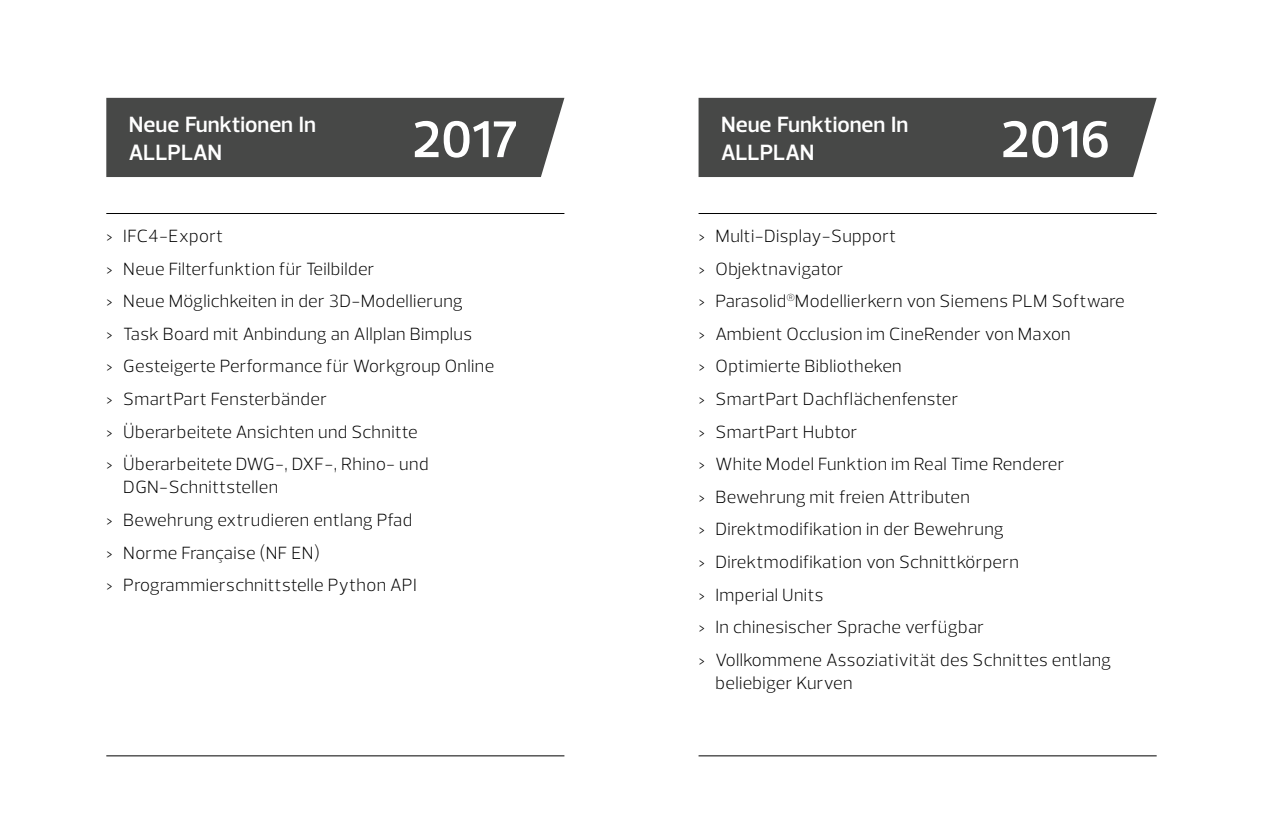
<style>
.page{position:relative;width:1263px;height:838px;background:#fff}
.page>*{position:absolute;margin:0;border:0;box-sizing:border-box;transform-origin:0 0}
.Jahreszahl{font:600 52.5px "Prelo";color:#fff}
.Seitenhead{font:600 22.5px/27.8px "Prelo";color:#fff}
.t1{font:300 18px/23.2px "Prelo";letter-spacing:.02em;color:#000}
</style>
<div class="page">
<div style="left:698px;top:98px;width:459px;height:79px;background:#474847"></div>
<hr style="left:698px;top:213px;width:459px;height:1px;background:#000">
<hr style="left:698px;top:755px;width:459px;height:1px;background:#000">
<div style="left:106px;top:98px;width:458px;height:79px;background:#474847"></div>
<hr style="left:106px;top:213px;width:458px;height:1px;background:#000">
<hr style="left:106px;top:755px;width:458px;height:1px;background:#000">
<p class="Seitenhead" style="left:129px;top:111px;width:189px">Neue Funktionen In<br>ALLPLAN</p>
<p class="Jahreszahl" style="left:412px;top:107px;width:107px">2017</p>
<p class="t1" style="left:106px;top:224px;width:118px">&gt; IFC4-Export</p>
<p class="t1" style="left:106px;top:257px;width:270px">&gt; Neue Filterfunktion für Teilbilder</p>
<p class="t1" style="left:106px;top:289px;width:358px">&gt; Neue Möglichkeiten in der 3D-Modellierung</p>
<p class="t1" style="left:106px;top:322px;width:367px">&gt; Task Board mit Anbindung an Allplan Bimplus</p>
<p class="t1" style="left:106px;top:355px;width:389px">&gt; Gesteigerte Performance für Workgroup Online</p>
<p class="t1" style="left:106px;top:387px;width:222px">&gt; SmartPart Fensterbänder</p>
<p class="t1" style="left:106px;top:420px;width:313px">&gt; Überarbeitete Ansichten und Schnitte</p>
<p class="t1" style="left:123px;top:452px;width:307px;text-indent:-17px">&gt; Überarbeitete DWG-, DXF-, Rhino- und<br>DGN-Schnittstellen</p>
<p class="t1" style="left:106px;top:508px;width:307px">&gt; Bewehrung extrudieren entlang Pfad</p>
<p class="t1" style="left:106px;top:541px;width:215px">&gt; Norme Française (NF EN)</p>
<p class="t1" style="left:106px;top:574px;width:312px">&gt; Programmierschnittstelle Python API</p>
<p class="Seitenhead" style="left:721px;top:111px;width:189px">Neue Funktionen In<br>ALLPLAN</p>
<p class="Jahreszahl" style="left:1001px;top:107px;width:111px">2016</p>
<p class="t1" style="left:698px;top:224px;width:199px">&gt; Multi-Display-Support</p>
<p class="t1" style="left:698px;top:257px;width:147px">&gt; Objektnavigator</p>
<p class="t1" style="left:698px;top:289px;width:428px">&gt; Parasolid<sup>®</sup>Modellierkern von Siemens PLM Software</p>
<p class="t1" style="left:698px;top:322px;width:374px">&gt; Ambient Occlusion im CineRender von Maxon</p>
<p class="t1" style="left:698px;top:355px;width:205px">&gt; Optimierte Bibliotheken</p>
<p class="t1" style="left:698px;top:387px;width:261px">&gt; SmartPart Dachflächenfenster</p>
<p class="t1" style="left:698px;top:420px;width:161px">&gt; SmartPart Hubtor</p>
<p class="t1" style="left:698px;top:452px;width:367px">&gt; White Model Funktion im Real Time Renderer</p>
<p class="t1" style="left:698px;top:485px;width:273px">&gt; Bewehrung mit freien Attributen</p>
<p class="t1" style="left:698px;top:518px;width:307px">&gt; Direktmodifikation in der Bewehrung</p>
<p class="t1" style="left:698px;top:550px;width:322px">&gt; Direktmodifikation von Schnittkörpern</p>
<p class="t1" style="left:698px;top:583px;width:126px">&gt; Imperial Units</p>
<p class="t1" style="left:698px;top:615px;width:287px">&gt; In chinesischer Sprache verfügbar</p>
<p class="t1" style="left:715px;top:648px;width:397px;text-indent:-17px">&gt; Vollkommene Assoziativität des Schnittes entlang beliebiger Kurven</p>
</div>
